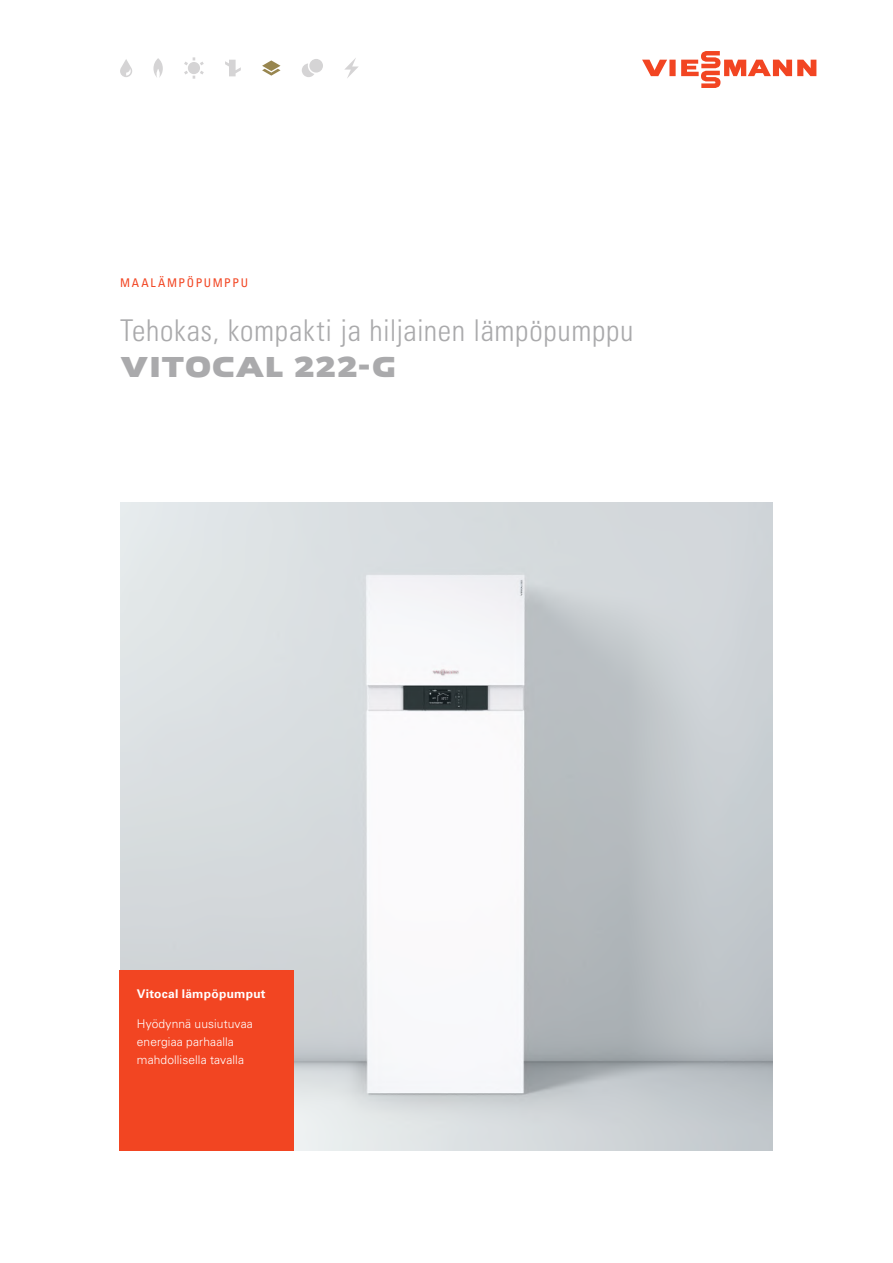
<style>
.page{position:relative;width:893px;height:1263px;background:#fff}
.page>*{position:absolute;margin:0;border:0;box-sizing:border-box;transform-origin:0 0}
.t1{font:30px "Univers LTCYR 47 Light Cond";letter-spacing:.02em;color:#aaaaac}
.t2{font:700 30px "Viessmann";letter-spacing:.015em;color:#aaaaac}
.t3{font:300 12px/18px "Univers LTCYR 45";letter-spacing:.01em;color:#fff}
.t4{font:700 12px "Univers LTCYR 65";letter-spacing:.02em;color:#fff}
.t5{font:condensed 12px "Univers LTCYR 57";letter-spacing:.135em;color:#f24522}
</style>
<div class="page">
<svg style="left:642px;top:51px;width:174px;height:37px"></svg>
<svg style="left:302px;top:59px;width:21px;height:18px"></svg>
<svg style="left:344px;top:58px;width:15px;height:20px"></svg>
<svg style="left:184px;top:57px;width:20px;height:22px"></svg>
<svg style="left:225px;top:60px;width:16px;height:16px"></svg>
<svg style="left:262px;top:60px;width:19px;height:16px"></svg>
<svg style="left:153px;top:58px;width:10px;height:19px"></svg>
<svg style="left:120px;top:59px;width:12px;height:18px"></svg>
<img style="left:120px;top:503px;width:653px;height:648px">
<div style="left:120px;top:971px;width:174px;height:180px;background:#f24522"></div>
<p class="t5" style="left:120px;top:275px;width:130px">MAALÄMPÖPUMPPU</p>
<h1 class="t1" style="left:120px;top:310px;width:515px">Tehokas, kompakti ja hiljainen lämpöpumppu</h1>
<h1 class="t2" style="left:120px;top:346px;width:278px">VITOCAL 222-G</h1>
<p class="t4" style="left:137px;top:985px;width:130px">Vitocal lämpöpumput</p>
<p class="t3" style="left:137px;top:1014px;width:117px">Hyödynnä uusiutuvaa energiaa parhaalla mahdollisella tavalla</p>
</div>
